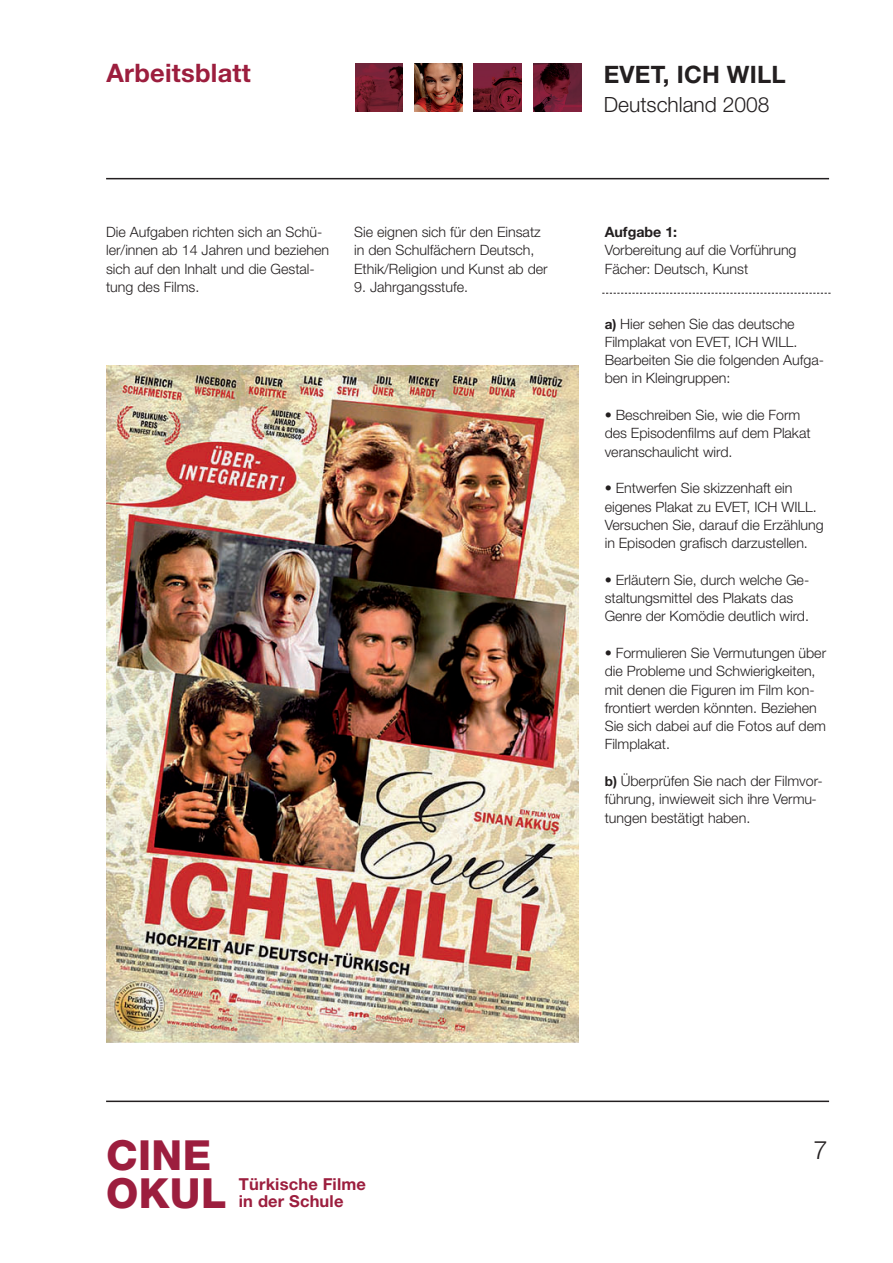
<style>
.page{position:relative;width:893px;height:1263px;background:#fff}
.page>*{position:absolute;margin:0;border:0;box-sizing:border-box;transform-origin:0 0}
.t1{font:800 41.55px/37.7px "Helvetica Neue LT";letter-spacing:.01em;color:#9c1e3e}
.t2{font:700 25.5px "Helvetica Neue LT";letter-spacing:.01em;color:#9c1e3e}
.t3{font:300 25.5px "Helvetica Neue LT";color:#231f20}
.t4{font:700 24px "Helvetica Neue LT";letter-spacing:.01em;color:#231f20}
.t5{font:300 21px "Helvetica Neue LT";color:#231f20}
.t6{font:700 16.5px/17.1px "Helvetica Neue LT";letter-spacing:.01em;color:#9c1e3e}
.t7{font:300 14.25px/18.3px "Helvetica Neue LT";letter-spacing:-.005em;color:#231f20}
.t8{font:700 14.25px "Helvetica Neue LT";color:#231f20}
.s1{font-weight:700;font-size:13.5px}
</style>
<div class="page">
<hr style="left:106px;top:178px;width:723px;height:1px;background:#231f20">
<hr style="left:106px;top:1101px;width:723px;height:1px;background:#231f20">
<img style="left:355px;top:64px;width:48px;height:47px">
<img style="left:414px;top:64px;width:48px;height:47px">
<img style="left:533px;top:64px;width:48px;height:47px">
<img style="left:474px;top:64px;width:47px;height:47px">
<svg style="left:602px;top:293px;width:228px;height:1px"></svg>
<img style="left:106px;top:366px;width:473px;height:676px">
<h2 class="t2" style="left:106px;top:64px;width:146px">Arbeitsblatt</h2>
<p class="t7" style="left:106px;top:224px;width:225px">Die Aufgaben richten sich an Schü&shy;ler/innen ab 14 Jahren und beziehen sich auf den Inhalt und die Gestal&shy;tung des Films.</p>
<p class="t7" style="left:354px;top:224px;width:195px">Sie eignen sich für den Einsatz in den Schulfächern Deutsch,<br>Ethik/Religion und Kunst ab der</p>
<p class="t7" style="left:354px;top:279px;width:115px">9. Jahrgangsstufe.</p>
<h3 class="t4" style="left:604px;top:65px;width:183px">EVET, ICH WILL</h3>
<h3 class="t5" style="left:604px;top:97px;width:167px">Deutschland 2008</h3>
<p class="t8" style="left:605px;top:227px;width:74px">Aufgabe 1:</p>
<p class="t7" style="left:605px;top:243px;width:193px">Vorbereitung auf die Vorführung<br>Fächer: Deutsch, Kunst</p>
<p class="t7" style="left:605px;top:316px;width:221px"><span class="s1">a)</span> Hier sehen Sie das deutsche<br>Filmplakat von EVET, ICH WILL.<br>Bearbeiten Sie die folgenden Aufga&shy;ben in Kleingruppen:</p>
<p class="t7" style="left:605px;top:407px;width:207px">• Beschreiben Sie, wie die Form des Episodenfilms auf dem Plakat veranschaulicht wird.</p>
<p class="t7" style="left:605px;top:481px;width:220px">• Entwerfen Sie skizzenhaft ein eigenes Plakat zu EVET, ICH WILL.<br>Versuchen Sie, darauf die Erzählung in Episoden grafisch darzustellen.</p>
<p class="t7" style="left:605px;top:572px;width:206px">• Erläutern Sie, durch welche Ge&shy;staltungsmittel des Plakats das<br>Genre der Komödie deutlich wird.</p>
<p class="t7" style="left:605px;top:645px;width:223px">• Formulieren Sie Vermutungen über die Probleme und Schwierigkeiten, mit denen die Figuren im Film kon&shy;frontiert werden könnten. Beziehen<br>Sie sich dabei auf die Fotos auf dem<br>Filmplakat.</p>
<p class="t7" style="left:605px;top:773px;width:219px"><span class="s1">b)</span> Überprüfen Sie nach der Filmvor&shy;führung, inwieweit sich ihre Vermu&shy;tungen bestätigt haben.</p>
<h1 class="t1" style="left:106px;top:1140px;width:122px">CINE<br>OKUL</h1>
<p class="t6" style="left:239px;top:1177px;width:129px">Türkische Filme in der Schule</p>
<h2 class="t3" style="left:813px;top:1140px;width:16px">7</h2>
</div>
